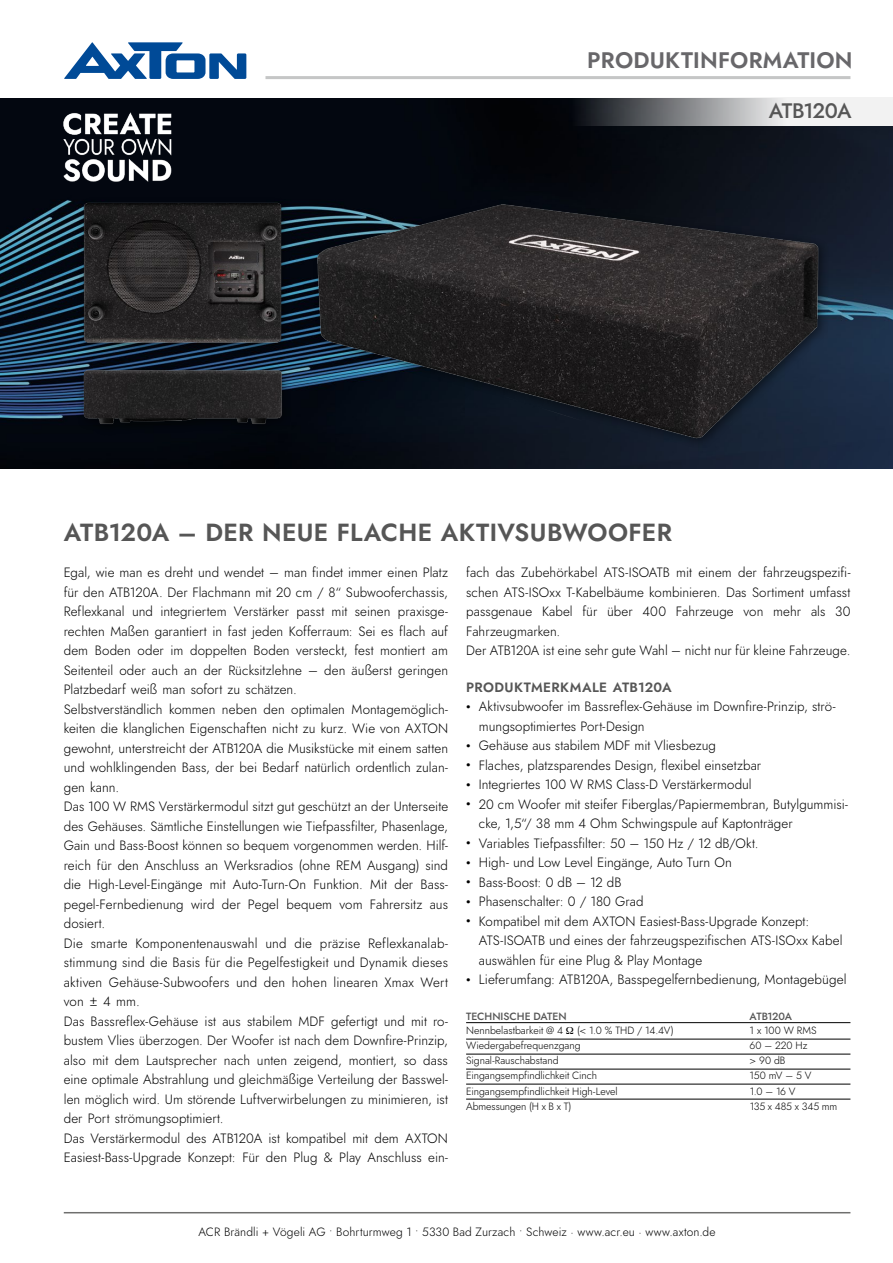
<style>
.page{position:relative;width:893px;height:1263px;background:#fff}
.page>*{position:absolute;margin:0;border:0;box-sizing:border-box;transform-origin:0 0}
.t1{font:24.75px "Jost Semi";letter-spacing:.015em;color:#565656}
.t2{font:22.5px "Jost Semi";letter-spacing:.01em;color:#68676a}
.t3{font:500 21px "Jost";letter-spacing:-.045em;color:#565656}
.t4{font:300 13.5px/19.5px "Jost";letter-spacing:.005em;color:#000}
.t5{font:13.5px "Jost Semi";letter-spacing:.03em;color:#565656}
.t6{font:300 12px "Jost";letter-spacing:.01em;color:#000}
.t7{font:300 10.5px "Jost";letter-spacing:-.005em;color:#000}
.t8{font:500 10.5px "Jost";color:#565656}
.t9{font:500 10.5px "Jost";letter-spacing:-.025em;color:#565656}
.s1{font-weight:900}
</style>
<div class="page">
<img style="left:0;top:98px;width:893px;height:370px">
<svg style="left:572px;top:97px;width:321px;height:29px"></svg>
<img style="left:36px;top:98px;width:152px;height:96px">
<hr style="left:466px;top:1022px;width:384px;height:1px;background:#000">
<hr style="left:466px;top:1039px;width:384px;height:1px;background:#000">
<hr style="left:466px;top:1054px;width:384px;height:1px;background:#000">
<hr style="left:466px;top:1069px;width:384px;height:1px;background:#000">
<hr style="left:466px;top:1084px;width:384px;height:1px;background:#000">
<hr style="left:466px;top:1099px;width:384px;height:1px;background:#000">
<hr style="left:265px;top:76px;width:585px;height:3px;background:#c5c6c6">
<svg style="left:64px;top:42px;width:182px;height:37px"></svg>
<hr style="left:64px;top:1212px;width:786px;height:1px;background:#6f6f6e">
<img style="left:294px;top:185px;width:541px;height:271px">
<img style="left:74px;top:197px;width:214px;height:152px">
<img style="left:58px;top:349px;width:254px;height:120px">
<h2 class="t2" style="left:587px;top:45px;width:267px">PRODUKTINFORMATION</h2>
<h3 class="t3" style="left:769px;top:96px;width:84px">ATB120A</h3>
<h1 class="t1" style="left:64px;top:515px;width:610px">ATB120A – DER NEUE FLACHE AKTIVSUBWOOFER</h1>
<p class="t4" style="left:64px;top:563px;width:386px">Egal, wie man es dreht und wendet – man findet immer einen Platz für den ATB120A. Der Flachmann mit 20 cm / 8“ Subwooferchassis, Reflexkanal und integriertem Verstärker passt mit seinen praxisge&shy;rechten Maßen garantiert in fast jeden Kofferraum: Sei es flach auf dem Boden oder im doppelten Boden versteckt, fest montiert am Seitenteil oder auch an der Rücksitzlehne – den äußerst geringen Platzbedarf weiß man sofort zu schätzen.<br>Selbstverständlich kommen neben den optimalen Montagemöglich&shy;keiten die klanglichen Eigenschaften nicht zu kurz. Wie von AXTON gewohnt, unterstreicht der ATB120A die Musikstücke mit einem satten und wohlklingenden Bass, der bei Bedarf natürlich ordentlich zulan&shy;gen kann.<br>Das 100 W RMS Verstärkermodul sitzt gut geschützt an der Unterseite des Gehäuses. Sämtliche Einstellungen wie Tiefpassfilter, Phasenlage, Gain und Bass-Boost können so bequem vorgenommen werden. Hilf&shy;reich für den Anschluss an Werksradios (ohne REM Ausgang) sind die High-Level-Eingänge mit Auto-Turn-On Funktion. Mit der Bass&shy;pegel-Fernbedienung wird der Pegel bequem vom Fahrersitz aus dosiert.<br>Die smarte Komponentenauswahl und die präzise Reflexkanalab&shy;stimmung sind die Basis für die Pegelfestigkeit und Dynamik dieses aktiven Gehäuse-Subwoofers und den hohen linearen Xmax Wert von ± 4 mm.<br>Das Bassreflex-Gehäuse ist aus stabilem MDF gefertigt und mit ro&shy;bustem Vlies überzogen. Der Woofer ist nach dem Downfire-Prinzip, also mit dem Lautsprecher nach unten zeigend, montiert, so dass eine optimale Abstrahlung und gleichmäßige Verteilung der Basswel&shy;len möglich wird. Um störende Luftverwirbelungen zu minimieren, ist der Port strömungsoptimiert.<br>Das Verstärkermodul des ATB120A ist kompatibel mit dem AXTON Easiest-Bass-Upgrade Konzept: Für den Plug &amp; Play Anschluss ein-</p>
<p class="t4" style="left:466px;top:563px;width:386px">fach das Zubehörkabel ATS-ISOATB mit einem der fahrzeugspezifi&shy;schen ATS-ISOxx T-Kabelbäume kombinieren. Das Sortiment umfasst passgenaue Kabel für über 400 Fahrzeuge von mehr als 30<br>Fahrzeugmarken.<br>Der ATB120A ist eine sehr gute Wahl – nicht nur für kleine Fahrzeuge.</p>
<p class="t5" style="left:466px;top:678px;width:207px">PRODUKTMERKMALE ATB120A</p>
<p class="t4" style="left:479px;top:697px;width:358px;text-indent:-13px"><span class="s1">•</span> Aktivsubwoofer im Bassreflex-Gehäuse im Downfire-Prinzip, strö&shy;mungsoptimiertes Port-Design</p>
<p class="t4" style="left:466px;top:736px;width:251px"><span class="s1">•</span> Gehäuse aus stabilem MDF mit Vliesbezug</p>
<p class="t4" style="left:466px;top:755px;width:297px"><span class="s1">•</span> Flaches, platzsparendes Design, flexibel einsetzbar</p>
<p class="t4" style="left:466px;top:775px;width:287px"><span class="s1">•</span> Integriertes 100 W RMS Class-D Verstärkermodul</p>
<p class="t4" style="left:479px;top:794px;width:371px;text-indent:-13px"><span class="s1">•</span> 20 cm Woofer mit steifer Fiberglas/Papiermembran, Butylgummisi&shy;cke, 1,5“/ 38 mm 4 Ohm Schwingspule auf Kaptonträger</p>
<p class="t4" style="left:466px;top:833px;width:294px"><span class="s1">•</span> Variables Tiefpassfilter: 50 – 150 Hz / 12 dB/Okt.</p>
<p class="t4" style="left:466px;top:853px;width:267px"><span class="s1">•</span> High- und Low Level Eingänge, Auto Turn On</p>
<p class="t4" style="left:466px;top:872px;width:157px"><span class="s1">•</span> Bass-Boost: 0 dB – 12 dB</p>
<p class="t4" style="left:466px;top:892px;width:179px"><span class="s1">•</span> Phasenschalter: 0 / 180 Grad</p>
<p class="t4" style="left:479px;top:911px;width:365px;text-indent:-13px"><span class="s1">•</span> Kompatibel mit dem AXTON Easiest-Bass-Upgrade Konzept:<br>ATS-ISOATB und eines der fahrzeugspezifischen ATS-ISOxx Kabel auswählen für eine Plug &amp; Play Montage</p>
<p class="t4" style="left:466px;top:970px;width:382px"><span class="s1">•</span> Lieferumfang: ATB120A, Basspegelfernbedienung, Montagebügel</p>
<p class="t8" style="left:466px;top:1009px;width:102px">TECHNISCHE DATEN</p>
<p class="t9" style="left:750px;top:1009px;width:44px">ATB120A</p>
<p class="t7" style="left:466px;top:1024px;width:99px">Nennbelastbarkeit @ 4</p>
<p class="t7" style="left:577px;top:1024px;width:98px">(&lt; 1.0 % THD / 14.4V)</p>
<p class="t7" style="left:750px;top:1024px;width:68px">1 x 100 W RMS</p>
<p class="t7" style="left:466px;top:1039px;width:116px">Wiedergabefrequenzgang</p>
<p class="t7" style="left:750px;top:1039px;width:59px">60 – 220 Hz</p>
<p class="t7" style="left:466px;top:1054px;width:94px">Signal-Rauschabstand</p>
<p class="t7" style="left:750px;top:1054px;width:37px">&gt; 90 dB</p>
<p class="t7" style="left:466px;top:1069px;width:132px">Eingangsempfindlichkeit Cinch</p>
<p class="t7" style="left:750px;top:1069px;width:63px">150 mV – 5 V</p>
<p class="t7" style="left:466px;top:1084px;width:153px">Eingangsempfindlichkeit High-Level</p>
<p class="t7" style="left:750px;top:1084px;width:47px">1.0 – 16 V</p>
<p class="t7" style="left:466px;top:1099px;width:107px">Abmessungen (H x B x T)</p>
<p class="t7" style="left:750px;top:1099px;width:89px">135 x 485 x 345 mm</p>
<p class="t6" style="left:199px;top:1224px;width:519px">ACR Brändli + Vögeli AG ∙ Bohrturmweg 1 ∙ 5330 Bad Zurzach ∙ Schweiz · www.acr.eu · www.axton.de</p>
</div>
